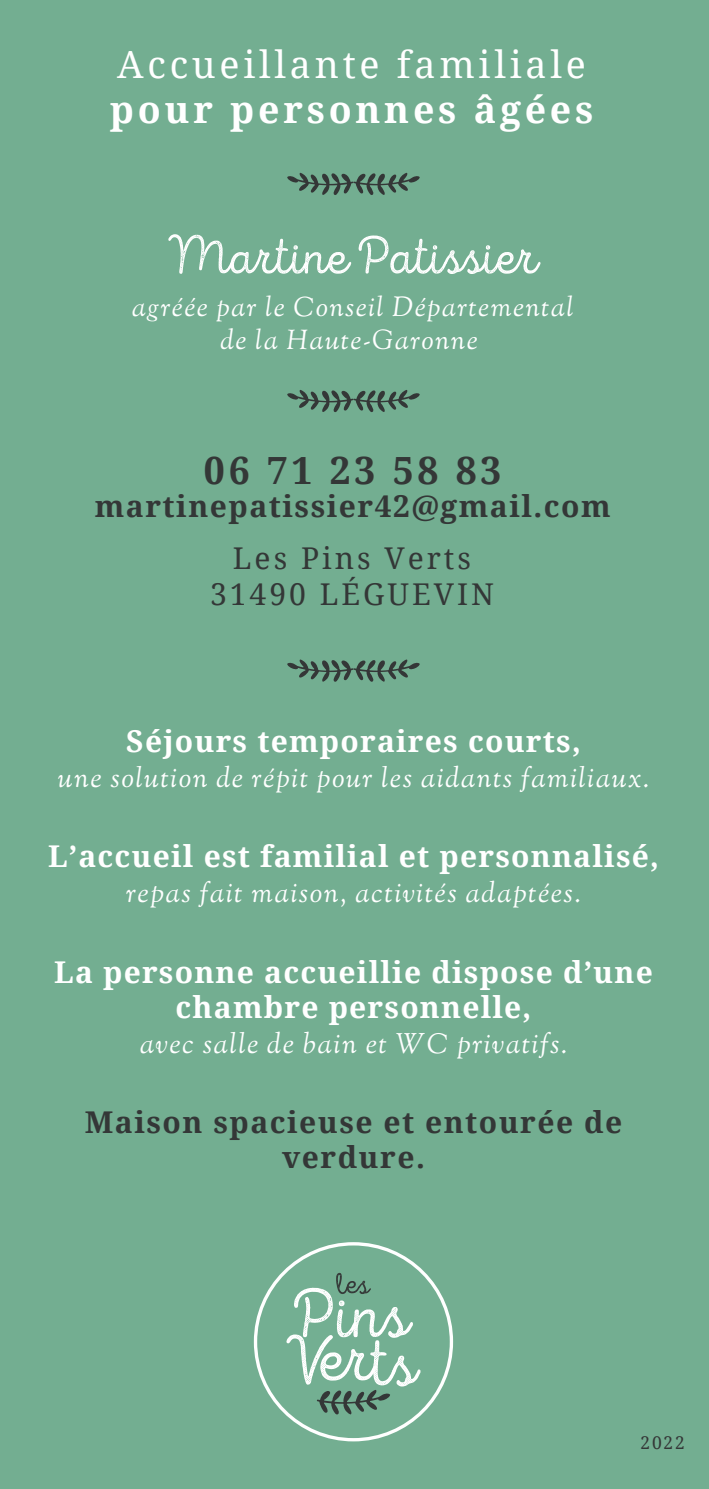
<style>
.page{position:relative;width:709px;height:1489px;background:#fff}
.page>*{position:absolute;margin:0;border:0;box-sizing:border-box;transform-origin:0 0}
.t1{font:53.5px "Intro Script R H2 Base";color:#fff}
.t2{font:37.5px "Noto Serif";letter-spacing:.1em;color:#fff}
.t3{font:700 37.5px "Noto Serif";letter-spacing:.1em;color:#fff}
.t4{font:700 37.5px "Noto Serif";letter-spacing:.1em;color:#343737}
.t5{font:700 30px/35px "Noto Serif";letter-spacing:.04em;color:#fff;text-align:center}
.t6{font:700 30px/35px "Noto Serif";letter-spacing:.05em;color:#343737;text-align:center}
.t7{font:30px/36px "Noto Serif";letter-spacing:.1em;color:#343737;text-align:center}
.t8{font:italic 28.25px "Sorts Mill Goudy";letter-spacing:.05em;color:#fff}
.t9{font:italic 27.5px/33px "Sorts Mill Goudy";letter-spacing:.05em;color:#fff;text-align:center}
.t10{font:17.5px "Noto Serif";color:#343737}
</style>
<div class="page">
<div style="left:0;top:0;width:709px;height:1488px;background:#73ae91"></div>
<svg style="left:287px;top:173px;width:133px;height:22px"></svg>
<svg style="left:287px;top:390px;width:133px;height:22px"></svg>
<svg style="left:287px;top:659px;width:133px;height:23px"></svg>
<svg style="left:286px;top:1272px;width:134px;height:142px"></svg>
<p class="t2" style="left:117px;top:39px;width:470px">Accueillante familiale</p>
<p class="t3" style="left:110px;top:83px;width:485px">pour personnes âgées</p>
<h1 class="t1" style="left:166px;top:225px;width:372px">Martine Patissier</h1>
<p class="t9" style="left:132px;top:292px;width:443px">agréée par le Conseil Départemental de la Haute-Garonne</p>
<p class="t4" style="left:204px;top:444px;width:299px">06 71 23 58 83</p>
<p class="t6" style="left:95px;top:487px;width:517px">martinepatissier42@gmail.com</p>
<p class="t7" style="left:210px;top:539px;width:285px">Les Pins Verts<br>31490 LÉGUEVIN</p>
<p class="t5" style="left:126px;top:723px;width:456px">Séjours temporaires courts,</p>
<p class="t8" style="left:58px;top:760px;width:592px">une solution de répit pour les aidants familiaux.</p>
<p class="t5" style="left:48px;top:838px;width:612px">L’accueil est familial et personnalisé,</p>
<p class="t8" style="left:126px;top:875px;width:456px">repas fait maison, activités adaptées.</p>
<p class="t5" style="left:54px;top:953px;width:600px">La personne accueillie dispose d’une chambre personnelle,</p>
<p class="t8" style="left:140px;top:1025px;width:429px">avec salle de bain et WC privatifs.</p>
<p class="t6" style="left:85px;top:1103px;width:539px">Maison spacieuse et entourée de verdure.</p>
<p class="t10" style="left:640px;top:1429px;width:46px">2022</p>
</div>
